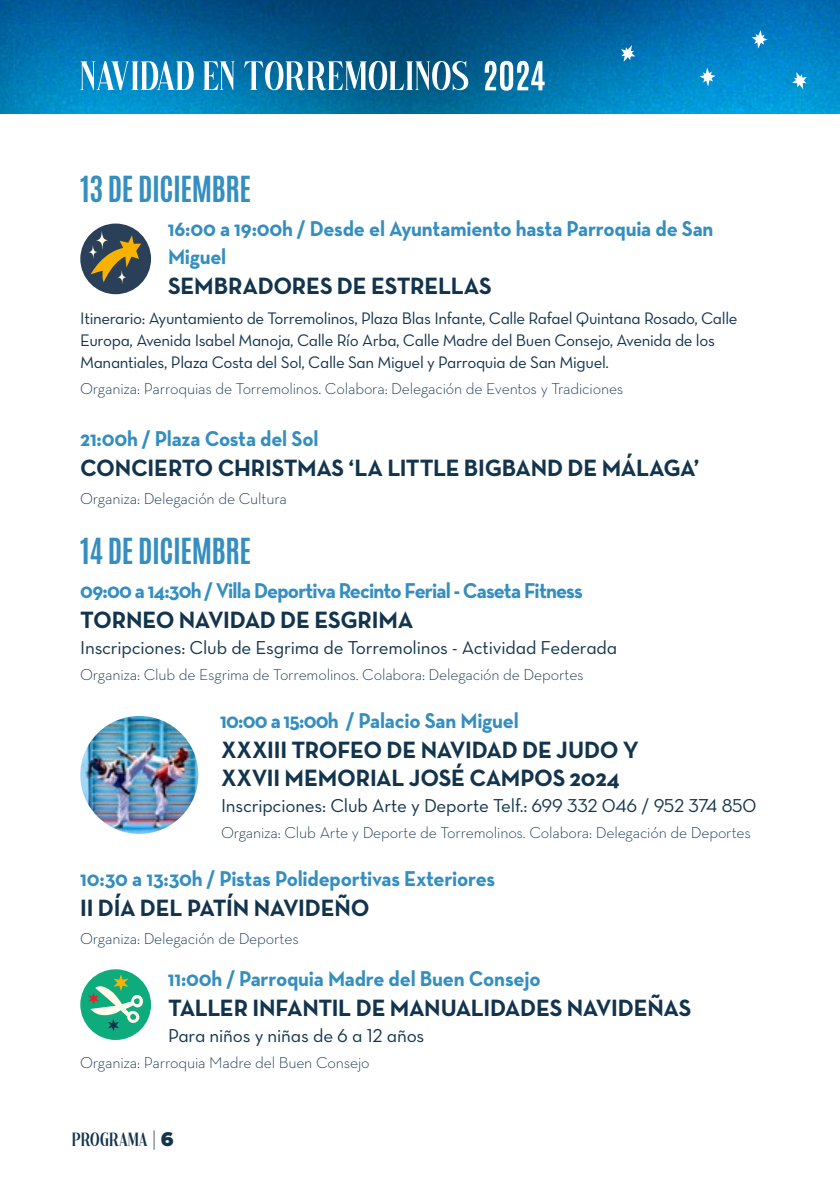
<style>
.page{position:relative;width:840px;height:1191px;background:#fff}
.page>*{position:absolute;margin:0;border:0;box-sizing:border-box;transform-origin:0 0}
.t1{font:700 30px "Antonio";letter-spacing:-.015em;color:#348ec0}
.t2{font:700 24px/28px "Neutra Text";letter-spacing:-.01em;color:#12344d}
.t3{font:700 21.8px/28px "Neutra Text";letter-spacing:-.01em;color:#348ec0;scale:.94 1}
.t4{font:700 21.8px "Neutra Text";letter-spacing:-.04em;color:#348ec0;scale:.94 1}
.t5{font:19px "Neutra Text Book Alt";letter-spacing:-.01em;color:#12344d}
.t6{font:17px/22px "Neutra Text Book Alt";letter-spacing:-.02em;color:#12344d}
.t7{font:300 16px "Neutra Text";letter-spacing:-.01em;color:#12344d}
.t8{font:14px "Arastin Std FREEDEMO";letter-spacing:-.03em;color:#12344d}
.s1{font-family:"Metropolis";font-weight:200;font-size:23.6px}
.s2{font-family:"Metropolis";font-weight:900;font-size:20px}
</style>
<div class="page">
<div style="left:80px;top:223px;width:71px;height:71px;background:#294058;border-radius:50%"></div>
<svg style="left:88px;top:230px;width:53px;height:54px"></svg>
<img style="left:80px;top:716px;width:118px;height:118px;border-radius:59px">
<div style="left:80px;top:969px;width:71px;height:71px;background:#0eab7c;border-radius:50%"></div>
<svg style="left:88px;top:974px;width:56px;height:57px"></svg>
<img style="left:0;top:0;width:839px;height:114px">
<svg style="left:620px;top:45px;width:15px;height:17px"></svg>
<svg style="left:699px;top:68px;width:16px;height:18px"></svg>
<svg style="left:751px;top:30px;width:16px;height:19px"></svg>
<svg style="left:791px;top:72px;width:15px;height:18px"></svg>
<svg style="left:80px;top:61px;width:388px;height:29px"></svg>
<svg style="left:484px;top:61px;width:60px;height:30px"></svg>
<h1 class="t1" style="left:80px;top:167px;width:172px">13 DE DICIEMBRE</h1>
<h3 class="t3" style="left:168px;top:214px;width:581px">16:00 a 19:00h / Desde el Ayuntamiento hasta Parroquia de San<br>Miguel</h3>
<h2 class="t2" style="left:168px;top:272px;width:325px">SEMBRADORES DE ESTRELLAS</h2>
<p class="t6" style="left:80px;top:307px;width:658px">Itinerario: Ayuntamiento de Torremolinos, Plaza Blas Infante, Calle Rafael Quintana Rosado, Calle<br>Europa, Avenida Isabel Manoja, Calle Río Arba, Calle Madre del Buen Consejo, Avenida de los<br>Manantiales, Plaza Costa del Sol, Calle San Miguel y Parroquia de San Miguel.</p>
<p class="t7" style="left:80px;top:379px;width:544px">Organiza: Parroquias de Torremolinos. Colabora: Delegación de Eventos y Tradiciones</p>
<h3 class="t3" style="left:80px;top:424px;width:255px">21:00h / Plaza Costa del Sol</h3>
<h2 class="t2" style="left:80px;top:453px;width:620px">CONCIERTO CHRISTMAS ‘LA LITTLE BIGBAND DE MÁLAGA’</h2>
<p class="t7" style="left:80px;top:489px;width:208px">Organiza: Delegación de Cultura</p>
<h1 class="t1" style="left:80px;top:528px;width:172px">14 DE DICIEMBRE</h1>
<h3 class="t4" style="left:80px;top:577px;width:536px">09:00 a 14:30h / Villa Deportiva Recinto Ferial - Caseta Fitness</h3>
<h2 class="t2" style="left:80px;top:605px;width:334px">TORNEO NAVIDAD DE ESGRIMA</h2>
<p class="t5" style="left:80px;top:636px;width:538px">Inscripciones: Club de Esgrima de Torremolinos - Actividad Federada</p>
<p class="t7" style="left:80px;top:665px;width:504px">Organiza: Club de Esgrima de Torremolinos. Colabora: Delegación de Deportes</p>
<h3 class="t3" style="left:220px;top:706px;width:319px">10:00 a 15:00h / Palacio San Miguel</h3>
<h2 class="t2" style="left:221px;top:735px;width:419px">XXXIII TROFEO DE NAVIDAD DE JUDO Y<br>XXVII MEMORIAL JOSÉ CAMPOS 2024</h2>
<p class="t5" style="left:221px;top:794px;width:536px">Inscripciones: Club Arte y Deporte Telf.: 699 332 046 / 952 374 850</p>
<p class="t7" style="left:221px;top:823px;width:531px">Organiza: Club Arte y Deporte de Torremolinos. Colabora: Delegación de Deportes</p>
<h3 class="t3" style="left:80px;top:864px;width:443px">10:30 a 13:30h / Pistas Polideportivas Exteriores</h3>
<h2 class="t2" style="left:80px;top:893px;width:290px">II DÍA DEL PATÍN NAVIDEÑO</h2>
<p class="t7" style="left:80px;top:929px;width:220px">Organiza: Delegación de Deportes</p>
<h3 class="t3" style="left:168px;top:964px;width:398px">11:00h / Parroquia Madre del Buen Consejo</h3>
<h2 class="t2" style="left:168px;top:993px;width:524px">TALLER INFANTIL DE MANUALIDADES NAVIDEÑAS</h2>
<p class="t5" style="left:168px;top:1024px;width:257px">Para niños y niñas de 6 a 12 años</p>
<p class="t7" style="left:80px;top:1053px;width:291px">Organiza: Parroquia Madre del Buen Consejo</p>
<p class="t8" style="left:72px;top:1128px;width:104px">PROGRAMA <span class="s1">|</span> <span class="s2">6</span></p>
</div>
